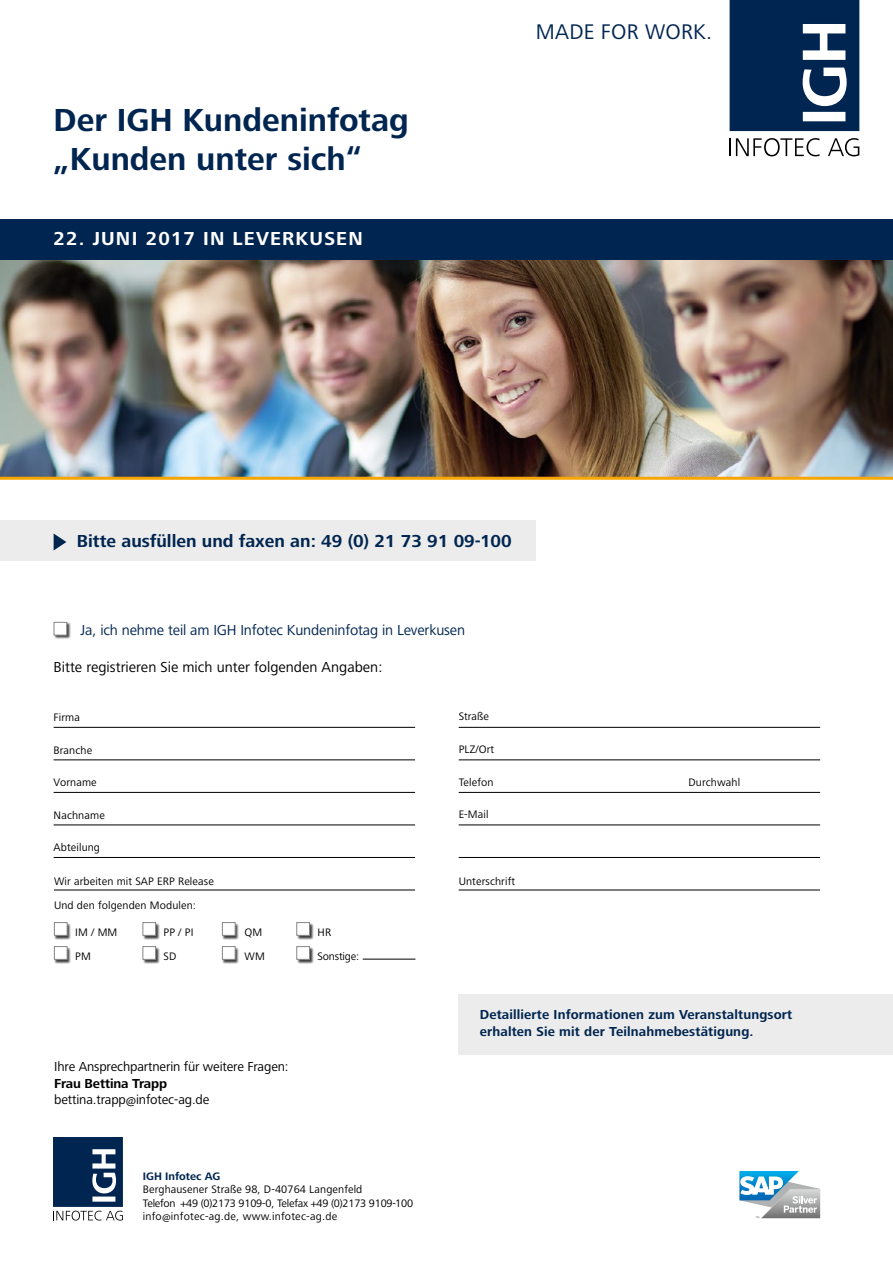
<style>
.page{position:relative;width:893px;height:1263px;background:#fff}
.page>*{position:absolute;margin:0;border:0;box-sizing:border-box;transform-origin:0 0}
.t1{font:700 33px/39px "Frutiger Next LT";color:#002550}
.t2{font:21.9px "Frutiger Next LT";letter-spacing:.01em;color:#002550}
.t3{font:700 19.5px "Frutiger Next LT";letter-spacing:.06em;color:#fff}
.t4{font:700 18px "Frutiger Next LT";color:#002550}
.t5{font:15px "Frutiger Next LT";letter-spacing:-.01em;color:#002550}
.t6{font:15px "Frutiger Next LT";color:#000}
.t7{font:700 13.5px/16.5px "Frutiger Next LT";letter-spacing:.01em;color:#002550}
.t8{font:13.5px "Frutiger Next LT";letter-spacing:-.01em;color:#000}
.t9{font:700 13.5px "Frutiger Next LT";letter-spacing:-.01em;color:#000}
.t10{font:11.25px/13.5px "Frutiger Next LT";letter-spacing:.01em;color:#000}
.t11{font:700 11.25px "Frutiger Next LT";color:#002550}
.t12{font:11.25px "Frutiger Next LT";letter-spacing:-.015em;color:#000}
</style>
<div class="page">
<img style="left:0;top:259px;width:893px;height:218px">
<svg style="left:730px;top:0;width:129px;height:131px;background:#204066"></svg>
<svg style="left:730px;top:138px;width:90px;height:18px"></svg>
<svg style="left:828px;top:138px;width:31px;height:18px"></svg>
<hr style="left:54px;top:727px;width:361px;height:1px;background:#000">
<hr style="left:54px;top:760px;width:361px;height:1px;background:#000">
<hr style="left:54px;top:792px;width:361px;height:1px;background:#000">
<hr style="left:54px;top:825px;width:361px;height:1px;background:#000">
<hr style="left:54px;top:857px;width:361px;height:1px;background:#000">
<hr style="left:54px;top:890px;width:361px;height:1px;background:#000">
<div style="left:54px;top:622px;width:17px;height:17px;background:#000;opacity:.75"></div>
<div style="left:54px;top:622px;width:13px;height:13px;background:#fff;border:1px solid #868786"></div>
<hr style="left:459px;top:727px;width:361px;height:1px;background:#000">
<hr style="left:459px;top:760px;width:361px;height:1px;background:#000">
<hr style="left:459px;top:792px;width:361px;height:1px;background:#000">
<hr style="left:459px;top:825px;width:361px;height:1px;background:#000">
<hr style="left:459px;top:857px;width:361px;height:1px;background:#000">
<hr style="left:459px;top:890px;width:361px;height:1px;background:#000">
<svg style="left:53px;top:1137px;width:70px;height:83px"></svg>
<div style="left:459px;top:994px;width:434px;height:61px;background:#ececec"></div>
<div style="left:0;top:520px;width:535px;height:40px;background:#ececec"></div>
<svg style="left:54px;top:533px;width:12px;height:17px"></svg>
<div style="left:0;top:219px;width:893px;height:40px;background:#002550"></div>
<div style="left:54px;top:922px;width:17px;height:18px;background:#000;opacity:.75"></div>
<div style="left:54px;top:922px;width:14px;height:14px;background:#fff;border:1px solid #868786"></div>
<div style="left:143px;top:922px;width:17px;height:18px;background:#000;opacity:.75"></div>
<div style="left:142px;top:922px;width:14px;height:14px;background:#fff;border:1px solid #868786"></div>
<div style="left:222px;top:922px;width:17px;height:18px;background:#000;opacity:.75"></div>
<div style="left:222px;top:922px;width:14px;height:14px;background:#fff;border:1px solid #868786"></div>
<div style="left:297px;top:922px;width:17px;height:18px;background:#000;opacity:.75"></div>
<div style="left:296px;top:922px;width:14px;height:14px;background:#fff;border:1px solid #868786"></div>
<div style="left:54px;top:946px;width:17px;height:18px;background:#000;opacity:.75"></div>
<div style="left:54px;top:946px;width:14px;height:14px;background:#fff;border:1px solid #868786"></div>
<div style="left:143px;top:946px;width:17px;height:18px;background:#000;opacity:.75"></div>
<div style="left:142px;top:946px;width:14px;height:14px;background:#fff;border:1px solid #868786"></div>
<div style="left:222px;top:946px;width:17px;height:18px;background:#000;opacity:.75"></div>
<div style="left:222px;top:946px;width:14px;height:14px;background:#fff;border:1px solid #868786"></div>
<div style="left:297px;top:946px;width:17px;height:18px;background:#000;opacity:.75"></div>
<div style="left:296px;top:946px;width:14px;height:14px;background:#fff;border:1px solid #868786"></div>
<hr style="left:363px;top:959px;width:52px;height:1px;background:#000">
<hr style="left:0;top:477px;width:893px;height:3px;background:#f7a500">
<svg style="left:739px;top:1171px;width:81px;height:47px"></svg>
<h1 class="t1" style="left:54px;top:100px;width:357px">Der IGH Kundeninfotag „Kunden unter sich“</h1>
<h3 class="t3" style="left:54px;top:228px;width:311px">22. JUNI 2017 IN LEVERKUSEN</h3>
<h2 class="t2" style="left:536px;top:20px;width:178px">MADE FOR WORK.</h2>
<h3 class="t4" style="left:77px;top:531px;width:436px">Bitte ausfüllen und faxen an: 49 (0) 21 73 91 09-100</h3>
<h3 class="t5" style="left:81px;top:622px;width:386px">Ja, ich nehme teil am IGH Infotec Kundeninfotag in Leverkusen</h3>
<h3 class="t6" style="left:54px;top:659px;width:330px">Bitte registrieren Sie mich unter folgenden Angaben:</h3>
<p class="t10" style="left:54px;top:711px;width:28px">Firma</p>
<p class="t10" style="left:54px;top:743px;width:40px">Branche</p>
<p class="t10" style="left:54px;top:776px;width:45px">Vorname</p>
<p class="t10" style="left:54px;top:808px;width:53px">Nachname</p>
<p class="t10" style="left:54px;top:841px;width:48px">Abteilung</p>
<p class="t10" style="left:54px;top:869px;width:161px;line-height:24px">Wir arbeiten mit SAP ERP Release<br>Und den folgenden Modulen:</p>
<p class="t10" style="left:75px;top:925px;width:44px">IM / MM</p>
<p class="t10" style="left:163px;top:925px;width:31px">PP / PI</p>
<p class="t10" style="left:244px;top:925px;width:19px">QM</p>
<p class="t10" style="left:318px;top:925px;width:15px">HR</p>
<p class="t10" style="left:75px;top:949px;width:17px">PM</p>
<p class="t10" style="left:163px;top:949px;width:14px">SD</p>
<p class="t10" style="left:244px;top:949px;width:22px">WM</p>
<p class="t12" style="left:318px;top:950px;width:43px">Sonstige:</p>
<p class="t8" style="left:54px;top:1059px;width:236px">Ihre Ansprechpartnerin für weitere Fragen:</p>
<p class="t9" style="left:54px;top:1076px;width:114px">Frau Bettina Trapp</p>
<p class="t8" style="left:54px;top:1092px;width:157px">bettina.trapp@infotec-ag.de</p>
<p class="t11" style="left:143px;top:1170px;width:79px">IGH Infotec AG</p>
<p class="t10" style="left:143px;top:1183px;width:272px">Berghausener Straße 98, D-40764 Langenfeld<br>Telefon +49 (0)2173 9109-0, Telefax +49 (0)2173 9109-100 info@infotec-ag.de, www.infotec-ag.de</p>
<p class="t10" style="left:459px;top:710px;width:32px">Straße</p>
<p class="t10" style="left:459px;top:742px;width:37px">PLZ/Ort</p>
<p class="t10" style="left:459px;top:775px;width:36px">Telefon</p>
<p class="t10" style="left:688px;top:775px;width:53px">Durchwahl</p>
<p class="t10" style="left:459px;top:808px;width:31px">E-Mail</p>
<p class="t10" style="left:459px;top:874px;width:58px">Unterschrift</p>
<p class="t7" style="left:480px;top:1006px;width:314px">Detaillierte Informationen zum Veranstaltungsort erhalten Sie mit der Teilnahmebestätigung.</p>
</div>
